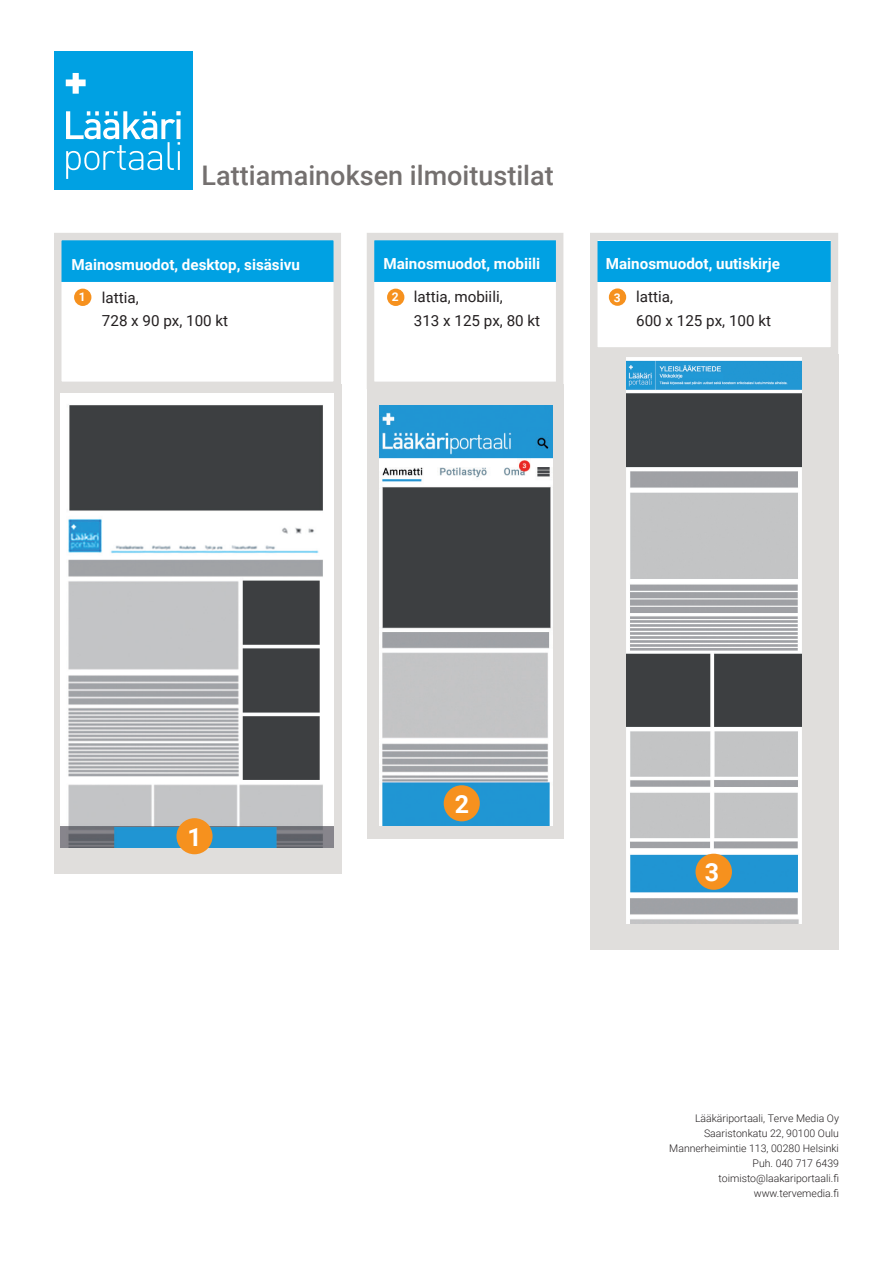
<style>
.page{position:relative;width:893px;height:1263px;background:#fff}
.page>*{position:absolute;margin:0;border:0;box-sizing:border-box;transform-origin:0 0}
.sivunotsikkoylös{font:500 27px "Roboto";color:#74706f}
.t1{font:700 24.9px "Roboto";color:#fff}
.luettelon_otsikko{font:700 15.15px "Roboto";color:#fff}
.leipis{font:15.15px/23.7px "Roboto";color:#231f20}
.t2{font:700 12px "Roboto";color:#fff}
.t3{font:300 10.5px/15px "Roboto";color:#231f20;text-align:right}
</style>
<div class="page">
<div style="left:55px;top:51px;width:138px;height:138px;background:#00a1e3"></div>
<svg style="left:66px;top:111px;width:115px;height:68px"></svg>
<svg style="left:66px;top:73px;width:20px;height:21px"></svg>
<div style="left:54px;top:384px;width:287px;height:489px;background:#e0dedc"></div>
<div style="left:63px;top:242px;width:269px;height:40px;background:#00a1e3"></div>
<div style="left:54px;top:233px;width:287px;height:156px;border:8px solid #e0dedc"></div>
<div style="left:74px;top:289px;width:17px;height:17px;background:#f6911e;border-radius:50%"></div>
<img style="left:61px;top:394px;width:273px;height:454px">
<div style="left:176px;top:818px;width:37px;height:36px;background:#f6911e;border-radius:50%"></div>
<div style="left:376px;top:242px;width:178px;height:40px;background:#00a1e3"></div>
<div style="left:367px;top:233px;width:196px;height:156px;border:8px solid #e0dedc"></div>
<div style="left:387px;top:289px;width:17px;height:17px;background:#f6911e;border-radius:50%"></div>
<div style="left:367px;top:384px;width:196px;height:454px;background:#e0dedc"></div>
<img style="left:379px;top:405px;width:173px;height:420px">
<div style="left:444px;top:785px;width:36px;height:36px;background:#f6911e;border-radius:50%"></div>
<div style="left:590px;top:354px;width:248px;height:596px;background:#e0dedc"></div>
<img style="left:627px;top:357px;width:174px;height:566px">
<div style="left:595px;top:241px;width:237px;height:41px;background:#00a1e3"></div>
<div style="left:590px;top:233px;width:248px;height:122px;border:8px solid #e0dedc"></div>
<div style="left:609px;top:288px;width:17px;height:18px;background:#f6911e;border-radius:50%"></div>
<div style="left:695px;top:854px;width:37px;height:36px;background:#f6911e;border-radius:50%"></div>
<p class="sivunotsikkoylös" style="left:202px;top:156px;width:354px">Lattiamainoksen ilmoitustilat</p>
<p class="luettelon_otsikko" style="left:72px;top:254px;width:230px">Mainosmuodot, desktop, sisäsivu</p>
<p class="leipis" style="left:102px;top:285px;width:128px">lattia,<br>728 x 90 px, 100 kt</p>
<p class="t2" style="left:79px;top:289px;width:8px">1</p>
<p class="luettelon_otsikko" style="left:383px;top:253px;width:158px">Mainosmuodot, mobiili</p>
<p class="leipis" style="left:414px;top:284px;width:128px">lattia, mobiili,<br>313 x 125 px, 80 kt</p>
<p class="t2" style="left:392px;top:289px;width:8px">2</p>
<p class="luettelon_otsikko" style="left:606px;top:253px;width:176px">Mainosmuodot, uutiskirje</p>
<p class="leipis" style="left:636px;top:284px;width:136px">lattia,<br>600 x 125 px, 100 kt</p>
<p class="t2" style="left:614px;top:289px;width:8px">3</p>
<p class="t1" style="left:187px;top:820px;width:16px">1</p>
<p class="t1" style="left:455px;top:786px;width:16px">2</p>
<p class="t1" style="left:705px;top:855px;width:16px">3</p>
<p class="t3" style="left:695px;top:1110px;width:145px">Lääkäriportaali, Terve Media Oy</p>
<p class="t3" style="left:704px;top:1125px;width:136px">Saaristonkatu 22, 90100 Oulu</p>
<p class="t3" style="left:669px;top:1140px;width:171px">Mannerheimintie 113, 00280 Helsinki<br>Puh. 040 717 6439</p>
<p class="t3" style="left:718px;top:1170px;width:122px">toimisto@laakariportaali.fi</p>
<p class="t3" style="left:754px;top:1185px;width:87px">www.tervemedia.fi</p>
</div>
